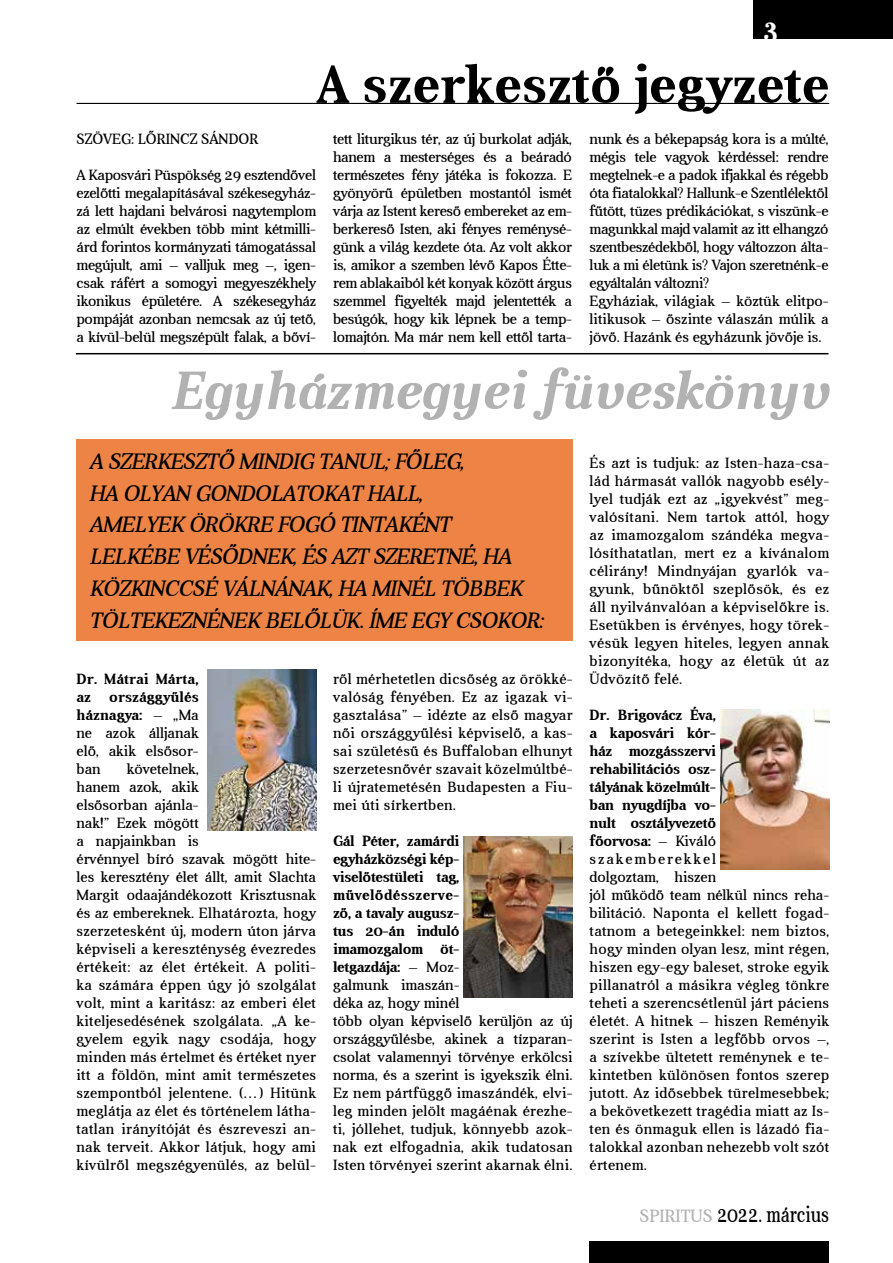
<style>
.page{position:relative;width:893px;height:1263px;background:#fff}
.page>*{position:absolute;margin:0;border:0;box-sizing:border-box;transform-origin:0 0}
.t1{font:italic 700 54px "Aver";color:#b3b2b2}
.t2{font:700 54px "Aver";color:#000}
.t3{font:700 27px "Aver";color:#fff}
.t4{font:italic 22.5px/32px "Aver";letter-spacing:-.02em;color:#000}
.t5{font:22.5px "Aver";color:#000;scale:.8 1}
.t6{font:15px/18px "Aver";letter-spacing:.02em;color:#000;text-align:justify}
.t7{font:15px/18px "Aver";color:#000}
.t8{font:15px/18px "Aver";letter-spacing:-.02em;color:#000}
.t9{font:700 15px/18px "Aver";color:#000;text-align:justify}
.s1{font-weight:700}
.s2{font-weight:400}
.s3{font-size:18px;color:#b3b2b2}
</style>
<div class="page">
<div style="left:590px;top:1242px;width:239px;height:21px;background:#000"></div>
<div style="left:754px;top:0;width:139px;height:38px;background:#000"></div>
<hr style="left:77px;top:103px;width:752px;height:1px;background:#000">
<hr style="left:76px;top:353px;width:752px;height:1px;background:#000">
<div style="left:77px;top:440px;width:496px;height:201px;background:#ed8446"></div>
<img style="left:207px;top:670px;width:109px;height:160px">
<img style="left:464px;top:837px;width:109px;height:160px">
<img style="left:720px;top:709px;width:109px;height:161px">
<h2 class="t3" style="left:762px;top:14px;width:18px">3</h2>
<h1 class="t2" style="left:316px;top:54px;width:515px">A szerkesztő jegyzete</h1>
<p class="t7" style="left:77px;top:130px;width:183px">SZÖVEG: LŐRINCZ SÁNDOR</p>
<p class="t6" style="left:77px;top:166px;width:241px">A Kaposvári Püspökség 29 esztendővel ezelőtti megalapításával székesegyház&shy;zá lett hajdani belvárosi nagytemplom az elmúlt években több mint kétmilli&shy;árd forintos kormányzati támogatással megújult, ami – valljuk meg –, igen&shy;csak ráfért a somogyi megyeszékhely ikonikus épületére. A székesegyház pompáját azonban nemcsak az új tető, a kívül-belül megszépült falak, a bőví-</p>
<p class="t6" style="left:333px;top:130px;width:240px">tett liturgikus tér, az új burkolat adják, hanem a mesterséges és a beáradó természetes fény játéka is fokozza. E gyönyörű épületben mostantól ismét várja az Istent kereső embereket az em&shy;berkereső Isten, aki fényes reménysé&shy;günk a világ kezdete óta. Az volt akkor is, amikor a szemben lévő Kapos Étte&shy;rem ablakaiból két konyak között árgus szemmel figyelték majd jelentették a besúgók, hogy kik lépnek be a temp&shy;lomajtón. Ma már nem kell ettől tarta-</p>
<p class="t8" style="left:590px;top:130px;width:240px">nunk és a békepapság kora is a múlté, mégis tele vagyok kérdéssel: rendre megtelnek-e a padok ifjakkal és régebb óta fiatalokkal? Hallunk-e Szentlélektől fűtött, tüzes prédikációkat, s viszünk-e magunkkal majd valamit az itt elhangzó szentbeszédekből, hogy változzon álta&shy;luk a mi életünk is? Vajon szeretnénk-e egyáltalán változni?<br>Egyháziak, világiak – köztük elitpo&shy;litikusok – őszinte válaszán múlik a jövő. Hazánk és egyházunk jövője is.</p>
<h1 class="t1" style="left:170px;top:360px;width:660px">Egyházmegyei füveskönyv</h1>
<h3 class="t4" style="left:89px;top:445px;width:455px">A SZERKESZTŐ MINDIG TANUL; FŐLEG,<br>HA OLYAN GONDOLATOKAT HALL,<br>AMELYEK ÖRÖKRE FOGÓ TINTAKÉNT LELKÉBE VÉSŐDNEK, ÉS AZT SZERETNÉ, HA KÖZKINCCSÉ VÁLNÁNAK, HA MINÉL TÖBBEK TÖLTEKEZNÉNEK BELŐLÜK. ÍME EGY CSOKOR:</h3>
<p class="t6" style="left:590px;top:454px;width:241px">És azt is tudjuk: az Isten-haza-csa&shy;lád hármasát vallók nagyobb esél - lyel tudják ezt az „igyekvést” meg&shy;valósítani. Nem tartok attól, hogy az imamozgalom szándéka megva&shy;lósíthatatlan, mert ez a kívánalom célirány! Mindnyájan gyarlók va&shy;gyunk, bűnöktől szeplősök, és ez áll nyilvánvalóan a képviselőkre is.<br>Esetükben is érvényes, hogy törek&shy;vésük legyen hiteles, legyen annak bizonyítéka, hogy az életük út az Üdvözítő felé.</p>
<p class="t6" style="left:590px;top:706px;width:241px;text-align:left"><span class="s1">Dr. Brigovácz Éva,<br>a kaposvári kór-<br>ház mozgásszervi<br>rehabilitációs osz-<br>tályának közelmúlt-<br>ban nyugdíjba vo-<br>nult osztályvezető<br>főorvosa:</span> – Kiváló szakemberekkel<br>dolgoztam, hiszen<br>jól működő team nélkül nincs reha&shy;bilitáció. Naponta el kellett fogad&shy;tatnom a betegeinkkel: nem biztos, hogy minden olyan lesz, mint régen, hiszen egy-egy baleset, stroke egyik pillanatról a másikra végleg tönkre teheti a szerencsétlenül járt páciens életét. A hitnek – hiszen Reményik szerint is Isten a legfőbb orvos –, a szívekbe ültetett reménynek e te&shy;kintetben különösen fontos szerep jutott. Az idősebbek türelmesebbek; a bekövetkezett tragédia miatt az Is&shy;ten és önmaguk ellen is lázadó fia&shy;talokkal azonban nehezebb volt szót értenem.</p>
<p class="t6" style="left:333px;top:670px;width:241px">ről mérhetetlen dicsőség az örökké&shy;valóság fényében. Ez az igazak vi&shy;gasztalása” – idézte az első magyar női országgyűlési képviselő, a kas&shy;sai születésű és Buffaloban elhunyt szerzetesnővér szavait közelmúltbé&shy;li újratemetésén Budapesten a Fiu&shy;mei úti sírkertben.</p>
<p class="t7" style="left:333px;top:832px;width:241px"><span class="s1">Gál Péter, zamárdi<br>egyházközségi kép-<br>viselőtestületi tag, művelődésszerve-<br>ző, a tavaly augusz-<br>tus 20-án induló<br>imamozgalom öt-<br>letgazdája:</span> – Moz-<br>galmunk imaszán-<br>déka az, hogy minél<br>több olyan képviselő kerüljön az új országgyűlésbe, akinek a tízparan&shy;csolat valamennyi törvénye erkölcsi norma, és a szerint is igyekszik élni.<br>Ez nem pártfüggő imaszándék, elvi&shy;leg minden jelölt magáénak érezhe&shy;ti, jóllehet, tudjuk, könnyebb azok&shy;nak ezt elfogadnia, akik tudatosan<br>Isten törvényei szerint akarnak élni.</p>
<p class="t9" style="left:77px;top:670px;width:124px">Dr. Mátrai Márta, az országgyűlés háznagya: <span class="s2">– „Ma ne azok álljanak elő, akik elsősor&shy;ban</span></p>
<p class="t6" style="left:77px;top:760px;width:241px;text-align:left;text-indent:50px">követelnek,<br>hanem azok, akik<br>elsősorban ajánla-<br>nak!” Ezek mögött<br>a napjainkban is<br>érvénnyel bíró szavak mögött hite&shy;les keresztény élet állt, amit Slachta<br>Margit odaajándékozott Krisztusnak és az embereknek. Elhatározta, hogy szerzetesként új, modern úton járva képviseli a kereszténység évezredes értékeit: az élet értékeit. A politi&shy;ka számára éppen úgy jó szolgálat volt, mint a karitász: az emberi élet kiteljesedésének szolgálata. „A ke&shy;gyelem egyik nagy csodája, hogy minden más értelmet és értéket nyer itt a földön, mint amit természetes szempontból jelentene. (…) Hitünk meglátja az élet és történelem látha&shy;tatlan irányítóját és észreveszi an&shy;nak terveit. Akkor látjuk, hogy ami kívülről megszégyenülés, az belül-</p>
<h3 class="t5" style="left:640px;top:1202px;width:238px"><span class="s3">SPIRITUS</span> 2022. március</h3>
</div>
